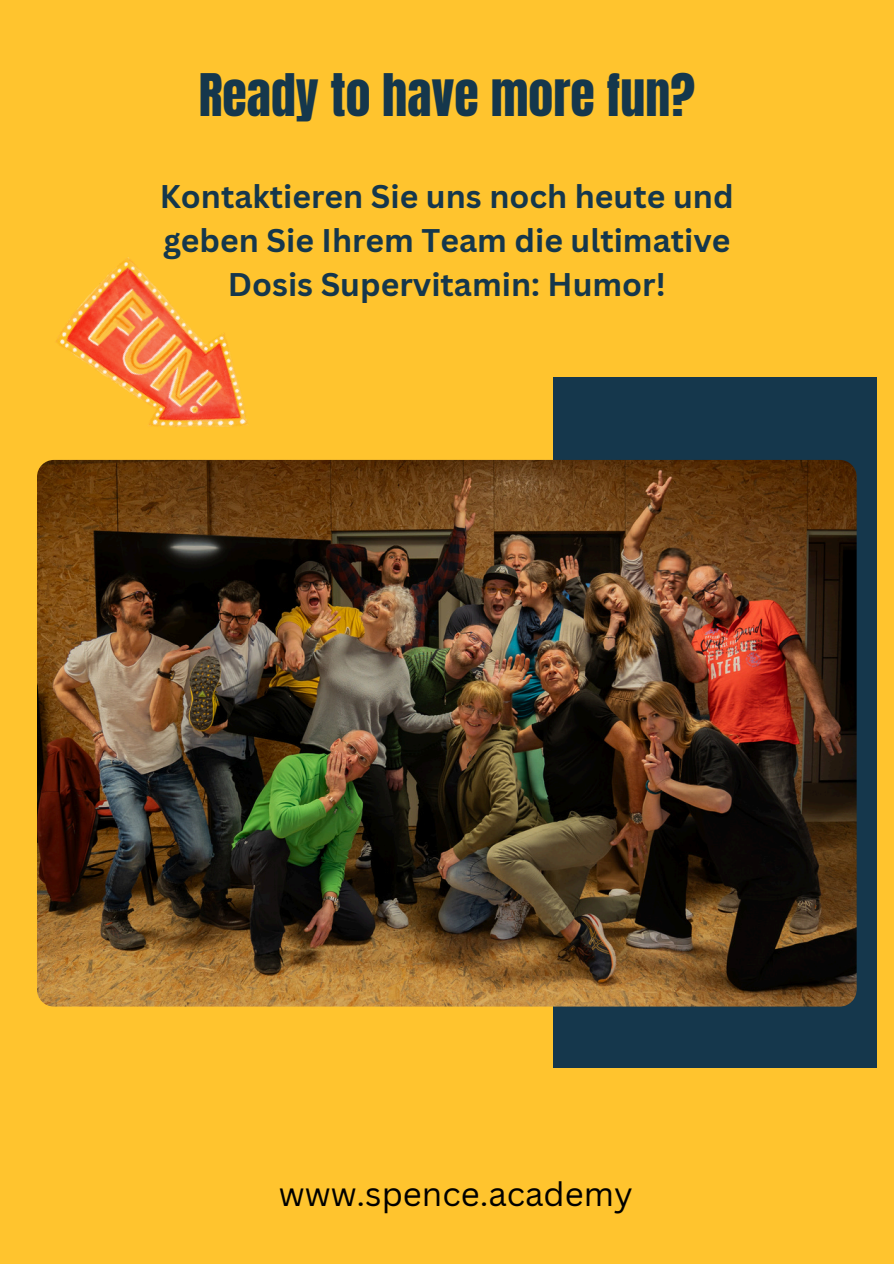
<style>
.page{position:relative;width:894px;height:1264px;background:#fff}
.page>*{position:absolute;margin:0;border:0;box-sizing:border-box;transform-origin:0 0}
.t1{font:49.95px "Anton";color:#15374c}
.t2{font:33px "Canva Sans";color:#000}
.t3{font:700 31.95px/43.8px "Canva Sans";color:#15374c;text-align:center}
</style>
<div class="page">
<div style="left:0;top:0;width:893px;height:1263px;background:#ffc42e"></div>
<div style="left:553px;top:378px;width:323px;height:689px;background:#15374c"></div>
<img style="left:37px;top:460px;width:819px;height:546px;border-radius:17px">
<img style="left:46px;top:257px;width:239px;height:218px">
<p class="t1" style="left:199px;top:59px;width:497px">Ready to have more fun?</p>
<p class="t3" style="left:160px;top:174px;width:575px">Kontaktieren Sie uns noch heute und geben Sie Ihrem Team die ultimative<br>Dosis Supervitamin: Humor!</p>
<p class="t2" style="left:279px;top:1170px;width:355px">www.spence.academy</p>
</div>
